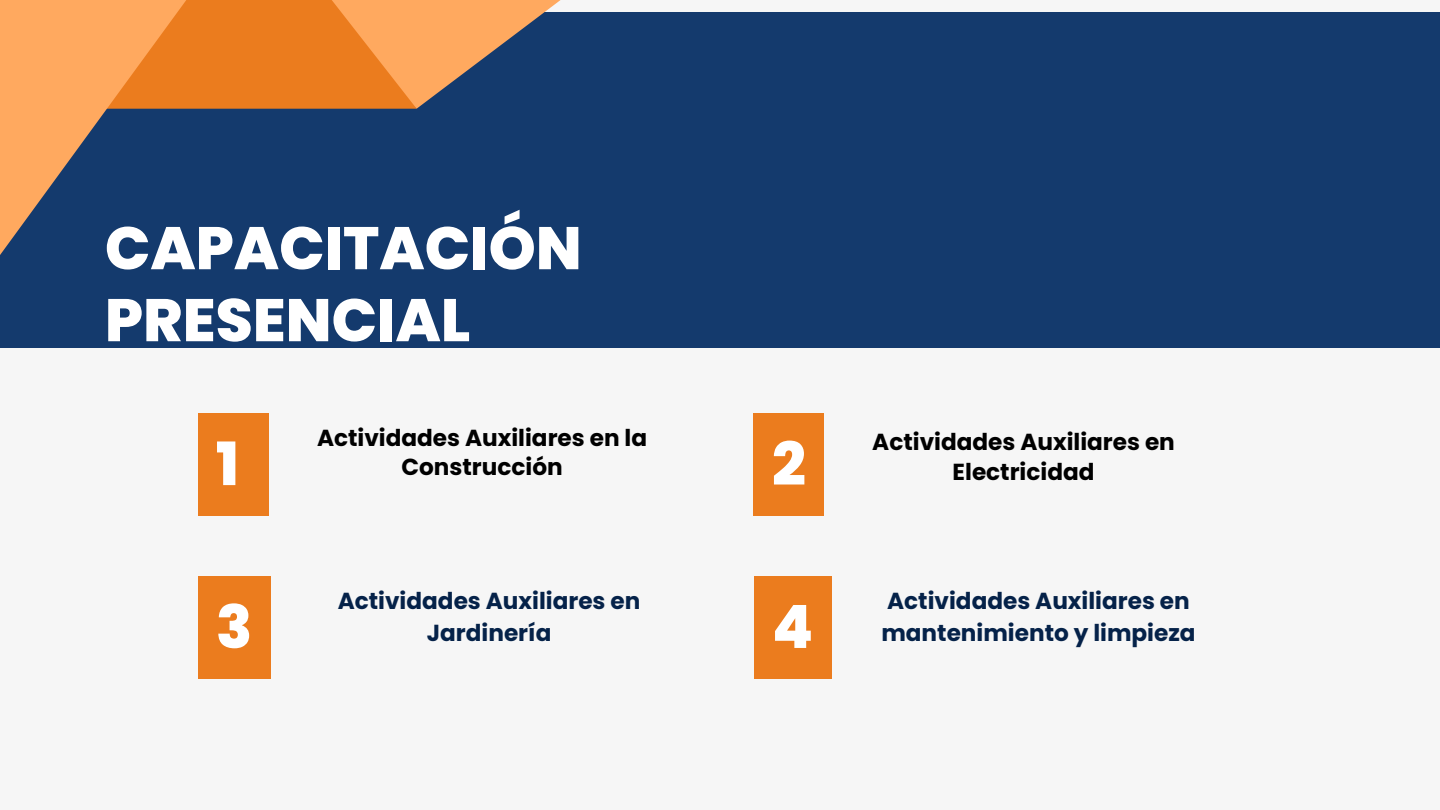
<style>
.page{position:relative;width:1440px;height:810px;background:#f6f6f6}
.page>*{position:absolute;margin:0;border:0;box-sizing:border-box;transform-origin:0 0}
.t1{font:800 60px/72px "Poppins";color:#fff}
.t2{font:800 59.7px "Poppins";color:#fff}
.t3{font:700 23.2px/32.2px "Poppins";color:#052249;text-align:center}
.t4{font:700 23.2px/29px "Poppins";color:#000;text-align:center}
</style>
<div class="page">
<div style="left:0;top:12px;width:1440px;height:336px;background:#143a6d"></div>
<svg style="left:417px;top:0;width:144px;height:109px"></svg>
<svg style="left:257px;top:0;width:160px;height:109px;fill:#eb7c1e"></svg>
<svg style="left:0;top:0;width:257px;height:255px"></svg>
<div style="left:198px;top:413px;width:71px;height:102px;background:#eb7c1e"></div>
<div style="left:198px;top:576px;width:72px;height:102px;background:#eb7c1e"></div>
<div style="left:754px;top:413px;width:70px;height:102px;background:#eb7c1e"></div>
<div style="left:754px;top:576px;width:77px;height:102px;background:#eb7c1e"></div>
<p class="t1" style="left:105px;top:212px;width:478px">CAPACITACIÓN<br>PRESENCIAL</p>
<p class="t2" style="left:216px;top:422px;width:25px">1</p>
<p class="t2" style="left:216px;top:585px;width:38px">3</p>
<p class="t4" style="left:317px;top:423px;width:332px">Actividades Auxiliares en la<br>Construcción</p>
<p class="t4" style="left:872px;top:428px;width:304px">Actividades Auxiliares en<br>Electricidad</p>
<p class="t2" style="left:772px;top:422px;width:35px">2</p>
<h1 class="t3" style="left:338px;top:585px;width:304px">Actividades Auxiliares en<br>Jardinería</h1>
<p class="t3" style="left:881px;top:585px;width:316px;text-align:left">Actividades Auxiliares en mantenimiento y limpieza</p>
<p class="t2" style="left:772px;top:585px;width:43px">4</p>
</div>
